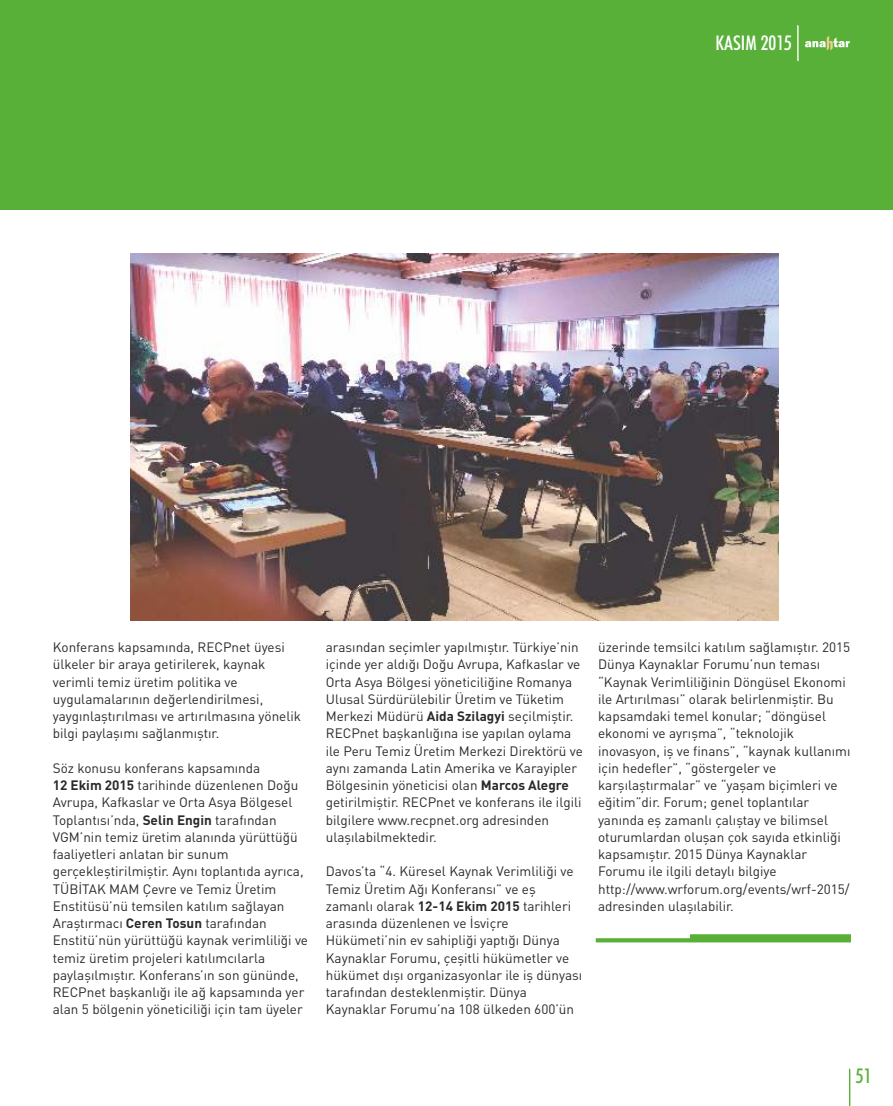
<style>
.page{position:relative;width:893px;height:1106px;background:#fff}
.page>*{position:absolute;margin:0;border:0;box-sizing:border-box;transform-origin:0 0}
.t1{font:500 condensed 20.25px "Futura BT";color:#fefefe}
.t2{font:500 condensed 20.25px "Futura BT";color:#59b039}
.t3{font:13.5px/17.2px "DIN Pro";color:#2b2a29}
.s1{font-weight:700}
</style>
<div class="page">
<svg style="left:849px;top:1068px;width:1px;height:38px"></svg>
<svg style="left:596px;top:934px;width:255px;height:8px"></svg>
<div style="left:0;top:0;width:893px;height:209px;background:#59b039"></div>
<svg style="left:797px;top:25px;width:2px;height:36px"></svg>
<svg style="left:805px;top:36px;width:45px;height:15px"></svg>
<img style="left:130px;top:254px;width:648px;height:367px">
<h1 class="t1" style="left:716px;top:35px;width:78px">KASIM 2015</h1>
<p class="t3" style="left:53px;top:640px;width:250px">Konferans kapsamında, RECPnet üyesi ülkeler bir araya getirilerek, kaynak verimli temiz üretim politika ve uygulamalarının değerlendirilmesi, yaygınlaştırılması ve artırılmasına yönelik bilgi paylaşımı sağlanmıştır.</p>
<p class="t3" style="left:53px;top:760px;width:257px">Söz konusu konferans kapsamında<br><span class="s1">12 Ekim 2015</span> tarihinde düzenlenen Doğu Avrupa, Kafkaslar ve Orta Asya Bölgesel Toplantısı’nda, <span class="s1">Selin Engin</span> tarafından VGM’nin temiz üretim alanında yürüttüğü faaliyetleri anlatan bir sunum gerçekleştirilmiştir. Aynı toplantıda ayrıca, TÜBİTAK MAM Çevre ve Temiz Üretim Enstitüsü’nü temsilen katılım sağlayan Araştırmacı <span class="s1">Ceren Tosun</span> tarafından Enstitü’nün yürüttüğü kaynak verimliliği ve temiz üretim projeleri katılımcılarla paylaşılmıştır. Konferans’ın son gününde, RECPnet başkanlığı ile ağ kapsamında yer alan 5 bölgenin yöneticiliği için tam üyeler</p>
<p class="t3" style="left:326px;top:640px;width:259px">arasından seçimler yapılmıştır. Türkiye’nin içinde yer aldığı Doğu Avrupa, Kafkaslar ve Orta Asya Bölgesi yöneticiliğine Romanya Ulusal Sürdürülebilir Üretim ve Tüketim Merkezi Müdürü <span class="s1">Aida Szilagyi</span> seçilmiştir.<br>RECPnet başkanlığına ise yapılan oylama ile Peru Temiz Üretim Merkezi Direktörü ve aynı zamanda Latin Amerika ve Karayipler Bölgesinin yöneticisi olan <span class="s1">Marcos Alegre </span>getirilmiştir. RECPnet ve konferans ile ilgili bilgilere www.recpnet.org adresinden ulaşılabilmektedir.</p>
<p class="t3" style="left:326px;top:864px;width:258px">Davos’ta “4. Küresel Kaynak Verimliliği ve Temiz Üretim Ağı Konferansı” ve eş zamanlı olarak <span class="s1">12-14 Ekim 2015</span> tarihleri arasında düzenlenen ve İsviçre Hükümeti’nin ev sahipliği yaptığı Dünya Kaynaklar Forumu, çeşitli hükümetler ve hükümet dışı organizasyonlar ile iş dünyası tarafından desteklenmiştir. Dünya Kaynaklar Forumu’na 108 ülkeden 600’ün</p>
<p class="t3" style="left:598px;top:640px;width:254px">üzerinde temsilci katılım sağlamıştır. 2015<br>Dünya Kaynaklar Forumu’nun teması “Kaynak Verimliliğinin Döngüsel Ekonomi ile Artırılması” olarak belirlenmiştir. Bu kapsamdaki temel konular; “döngüsel ekonomi ve ayrışma”, “teknolojik inovasyon, iş ve finans”, “kaynak kullanımı için hedefler”, “göstergeler ve karşılaştırmalar” ve “yaşam biçimleri ve eğitim”dir. Forum; genel toplantılar yanında eş zamanlı çalıştay ve bilimsel oturumlardan oluşan çok sayıda etkinliği kapsamıştır. 2015 Dünya Kaynaklar Forumu ile ilgili detaylı bilgiye http://www.wrforum.org/events/wrf-2015/ adresinden ulaşılabilir.</p>
<h1 class="t2" style="left:856px;top:1067px;width:17px">51</h1>
</div>
